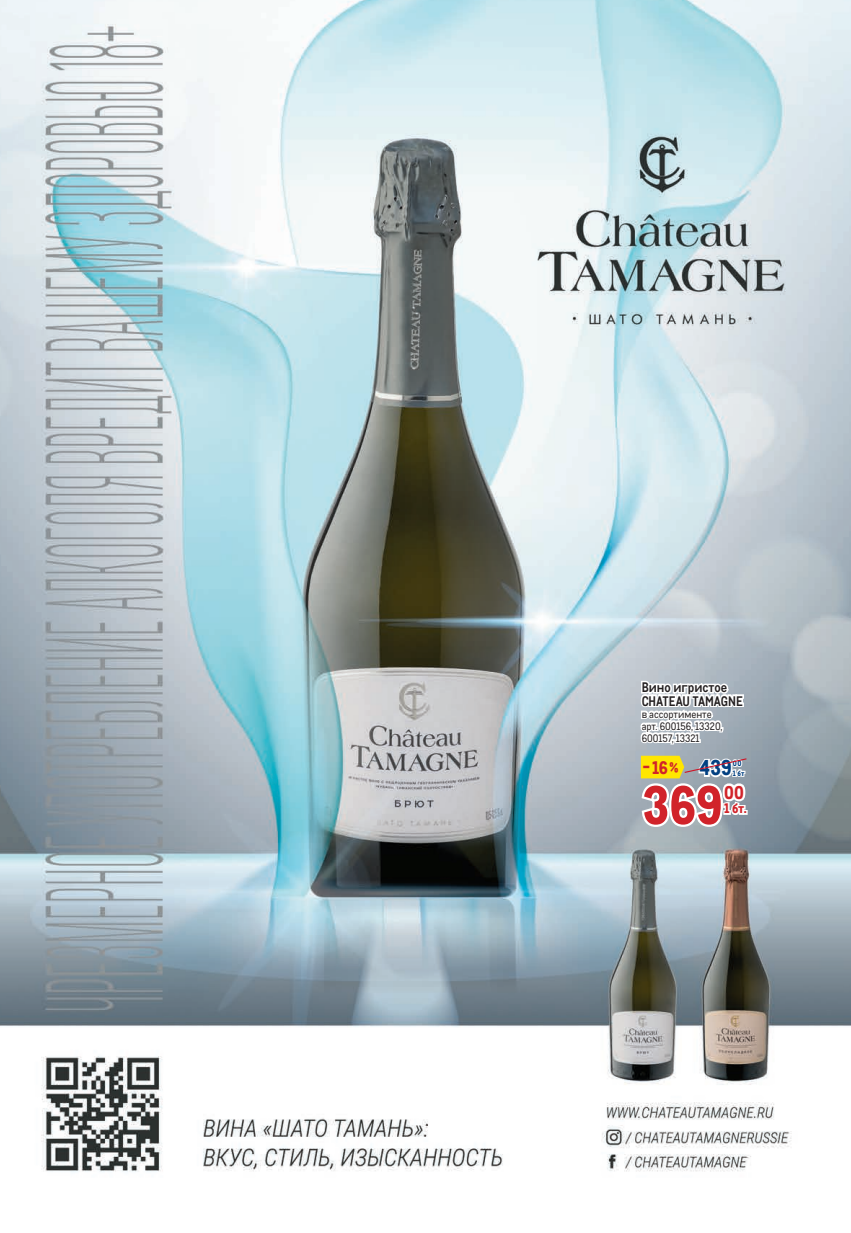
<style>
.page{position:relative;width:851px;height:1233px;background:#fff}
.page>*{position:absolute;margin:0;border:0;box-sizing:border-box;transform-origin:0 0}
.t1{font:800 52.5px "CA Metro";color:#d1232a}
.t2{font:800 18px "CA Metro";color:#d1232a}
.t3{font:800 17.7px "CA Metro";color:#d1232a}
.t4{font:700 13.5px/13.5px "CA Metro";color:#231f20}
.t5{font:800 13.5px "CA Metro";color:#d1232a}
.t6{font:10.5px/12px "CA Metro";color:#231f20}
.t7{font:800 7.5px "CA Metro";color:#014081}
.s1{font-size:15px}
.s2{font-size:21px;color:#014081}
</style>
<div class="page">
<img style="left:0;top:0;width:850px;height:1172px">
<svg style="left:638px;top:656px;width:109px;height:173px"></svg>
<p class="t4" style="left:641px;top:679px;width:103px">Вино игристое<br>CHATEAU TAMAGNE</p>
<p class="t6" style="left:641px;top:707px;width:82px">в ассортименте арт. 600156, 13320,<br>600157, 13321</p>
<h3 class="t3" style="left:642px;top:753px;width:91px">-16<span class="s1">%</span> <span class="s2">439</span></h3>
<p class="t7" style="left:732px;top:767px;width:13px">1 бт</p>
<p class="t7" style="left:732px;top:757px;width:10px">00</p>
<h1 class="t1" style="left:642px;top:762px;width:82px">369</h1>
<h2 class="t2" style="left:724px;top:777px;width:21px">00</h2>
<p class="t5" style="left:724px;top:797px;width:24px">1 бт.</p>
</div>
